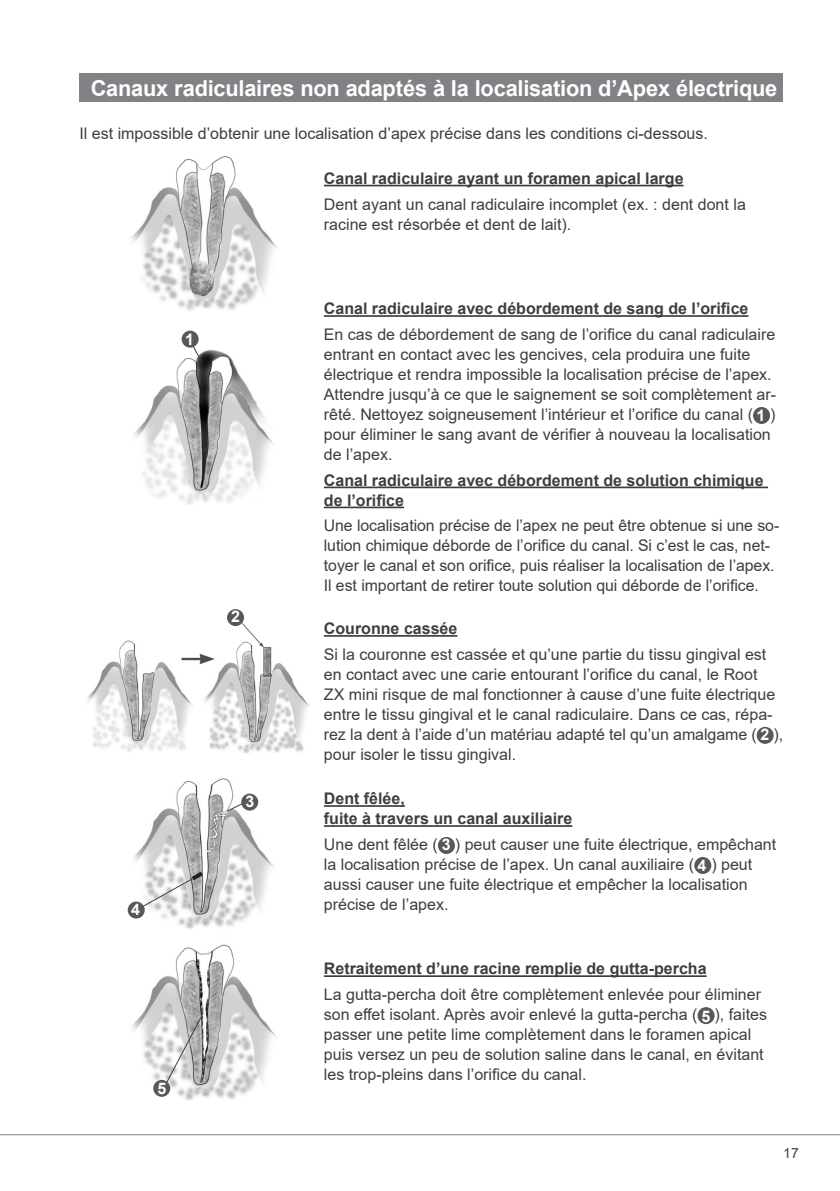
<style>
.page{position:relative;width:840px;height:1191px;background:#fff}
.page>*{position:absolute;margin:0;border:0;box-sizing:border-box;transform-origin:0 0}
.t1{font:700 22px "Arial";letter-spacing:-.01em;color:#fff}
.t2{font:16px/20px "Arial";color:#3e3e3f}
.t3{font:700 16px/20px "Arial";color:#3e3e3f}
.t4{font:700 16px "Arial";color:#fff}
.t5{font:14px "Arial";color:#3e3e3f}
.s1{font-weight:700;color:#fff}
</style>
<div class="page">
<hr style="left:0;top:1134px;width:839px;height:1px;background:#808285">
<div style="left:79px;top:74px;width:703px;height:28px;background:#808285"></div>
<img style="left:131px;top:156px;width:147px;height:155px">
<hr style="left:324px;top:185px;width:359px;height:1px;background:#3e3e3f">
<hr style="left:324px;top:315px;width:424px;height:2px;background:#3e3e3f">
<hr style="left:324px;top:486px;width:443px;height:2px;background:#3e3e3f">
<hr style="left:324px;top:506px;width:80px;height:2px;background:#3e3e3f">
<div style="left:752px;top:407px;width:17px;height:17px;background:#57585a;border-radius:50%"></div>
<hr style="left:324px;top:635px;width:133px;height:1px;background:#3e3e3f">
<div style="left:756px;top:727px;width:17px;height:17px;background:#57585a;border-radius:50%"></div>
<hr style="left:324px;top:805px;width:80px;height:2px;background:#3e3e3f">
<hr style="left:324px;top:825px;width:248px;height:2px;background:#3e3e3f">
<div style="left:437px;top:837px;width:17px;height:17px;background:#57585a;border-radius:50%"></div>
<div style="left:694px;top:857px;width:17px;height:17px;background:#57585a;border-radius:50%"></div>
<hr style="left:324px;top:975px;width:382px;height:2px;background:#3e3e3f">
<div style="left:697px;top:1007px;width:17px;height:17px;background:#57585a;border-radius:50%"></div>
<img style="left:127px;top:778px;width:148px;height:151px">
<svg style="left:226px;top:801px;width:19px;height:11px"></svg>
<svg style="left:141px;top:868px;width:66px;height:39px"></svg>
<div style="left:241px;top:793px;width:17px;height:17px;background:#57585a;border-radius:50%"></div>
<div style="left:128px;top:901px;width:17px;height:17px;background:#57585a;border-radius:50%"></div>
<img style="left:131px;top:944px;width:146px;height:156px">
<svg style="left:165px;top:1015px;width:38px;height:70px"></svg>
<div style="left:153px;top:1079px;width:17px;height:17px;background:#57585a;border-radius:50%"></div>
<img style="left:87px;top:609px;width:223px;height:144px">
<div style="left:227px;top:609px;width:17px;height:17px;background:#57585a;border-radius:50%"></div>
<img style="left:134px;top:350px;width:140px;height:155px">
<svg style="left:188px;top:339px;width:15px;height:25px"></svg>
<div style="left:181px;top:331px;width:17px;height:17px;background:#57585a;border-radius:50%"></div>
<h1 class="t1" style="left:91px;top:73px;width:687px">Canaux radiculaires non adaptés à la localisation d’Apex électrique</h1>
<p class="t2" style="left:79px;top:123px;width:629px">Il est impossible d’obtenir une localisation d’apex précise dans les conditions ci-dessous.</p>
<p class="t3" style="left:324px;top:168px;width:361px">Canal radiculaire ayant un foramen apical large</p>
<p class="t2" style="left:324px;top:194px;width:423px">Dent ayant un canal radiculaire incomplet (ex. : dent dont la racine est résorbée et dent de lait).</p>
<p class="t4" style="left:185px;top:328px;width:10px">1</p>
<p class="t4" style="left:231px;top:605px;width:10px">2</p>
<p class="t4" style="left:131px;top:898px;width:10px">4</p>
<p class="t4" style="left:157px;top:1077px;width:10px">5</p>
<p class="t4" style="left:245px;top:790px;width:10px">3</p>
<p class="t3" style="left:324px;top:299px;width:426px">Canal radiculaire avec débordement de sang de l’orifice</p>
<p class="t2" style="left:324px;top:324px;width:453px">En cas de débordement de sang de l’orifice du canal radiculaire entrant en contact avec les gencives, cela produira une fuite électrique et rendra impossible la localisation précise de l’apex.<br>Attendre jusqu’à ce que le saignement se soit complètement ar&shy;rêté. Nettoyez soigneusement l’intérieur et l’orifice du canal ( <span class="s1">1</span> ) pour éliminer le sang avant de vérifier à nouveau la localisation de l’apex.</p>
<p class="t3" style="left:324px;top:470px;width:441px">Canal radiculaire avec débordement de solution chimique de l’orifice</p>
<p class="t2" style="left:323px;top:515px;width:456px">Une localisation précise de l’apex ne peut être obtenue si une so&shy;lution chimique déborde de l’orifice du canal. Si c’est le cas, net&shy;toyer le canal et son orifice, puis réaliser la localisation de l’apex.<br>Il est important de retirer toute solution qui déborde de l’orifice.</p>
<p class="t3" style="left:324px;top:619px;width:135px">Couronne cassée</p>
<p class="t2" style="left:324px;top:644px;width:460px">Si la couronne est cassée et qu’une partie du tissu gingival est en contact avec une carie entourant l’orifice du canal, le Root<br>ZX mini risque de mal fonctionner à cause d’une fuite électrique entre le tissu gingival et le canal radiculaire. Dans ce cas, répa&shy;rez la dent à l’aide d’un matériau adapté tel qu’un amalgame ( <span class="s1">2</span> ), pour isoler le tissu gingival.</p>
<p class="t3" style="left:324px;top:789px;width:250px">Dent fêlée,<br>fuite à travers un canal auxiliaire</p>
<p class="t2" style="left:324px;top:834px;width:453px">Une dent fêlée ( <span class="s1">3</span> ) peut causer une fuite électrique, empêchant la localisation précise de l’apex. Un canal auxiliaire ( <span class="s1">4</span> ) peut aussi causer une fuite électrique et empêcher la localisation précise de l’apex.</p>
<p class="t3" style="left:324px;top:959px;width:384px">Retraitement d’une racine remplie de gutta-percha</p>
<p class="t2" style="left:324px;top:984px;width:444px">La gutta-percha doit être complètement enlevée pour éliminer son effet isolant. Après avoir enlevé la gutta-percha ( <span class="s1">5</span> ), faites passer une petite lime complètement dans le foramen apical puis versez un peu de solution saline dans le canal, en évitant les trop-pleins dans l’orifice du canal.</p>
<p class="t5" style="left:782px;top:1143px;width:17px">17</p>
</div>
